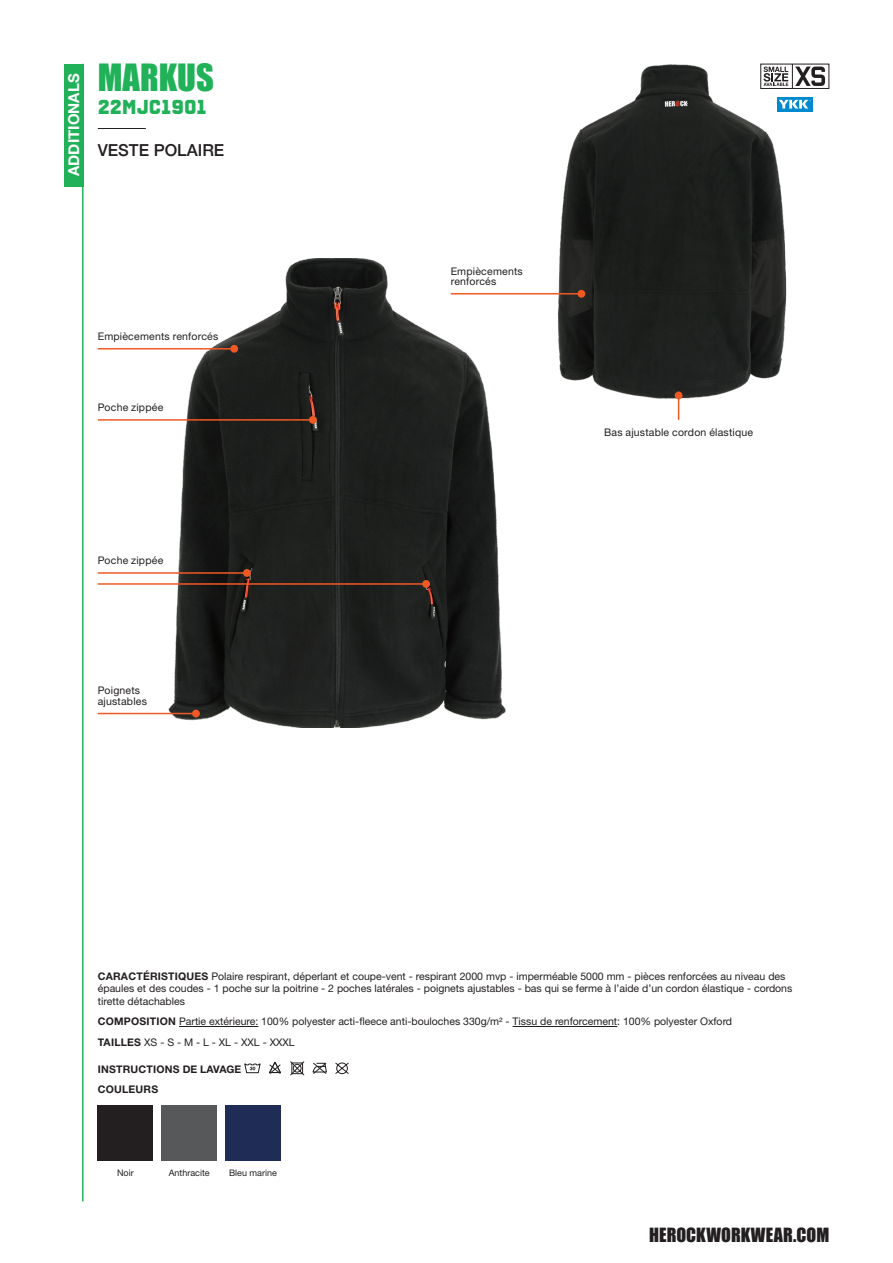
<style>
.page{position:relative;width:893px;height:1263px;background:#fff}
.page>*{position:absolute;margin:0;border:0;box-sizing:border-box;transform-origin:0 0}
.PRODUCT_naam{font:34.5px "Impact";color:#21b259}
.PRODUCT_artikelnummer{font:700 21px "Reload Alt";color:#21b259}
.t1{font:18px "Impact";color:#231f20}
.PRODUCT_groep{font:500 16.5px "Helvetica Neue";color:#231f20}
.KLASSE{font:700 15px "Helvetica Neue";color:#fff}
.MODULE_tekst{font:10.5px/12.8px "Helvetica Neue LT Std";color:#231f20}
.Features_-_bullets_2025{font:10.5px/10.5px "Helvetica Neue LT Std";letter-spacing:.02em;color:#231f20}
.MODULE_tekst-2{font:700 10.5px "Helvetica Neue LT Std";letter-spacing:.02em;color:#231f20}
.Colour{font:9px "Helvetica Neue LT Std";color:#231f20}
.s1{font-weight:700}
</style>
<div class="page">
<div style="left:98px;top:1106px;width:55px;height:55px;background:#231f20"></div>
<div style="left:162px;top:1106px;width:55px;height:55px;background:#57585a"></div>
<div style="left:225px;top:1105px;width:56px;height:55px;background:#1f2d56"></div>
<img style="left:108px;top:258px;width:417px;height:469px">
<img style="left:525px;top:64px;width:288px;height:338px">
<svg style="left:760px;top:63px;width:69px;height:26px"></svg>
<div style="left:777px;top:97px;width:35px;height:15px;background:#0089cf"></div>
<svg style="left:779px;top:100px;width:32px;height:9px"></svg>
<hr style="left:179px;top:1026px;width:79px;height:1px;background:#231f20">
<hr style="left:513px;top:1026px;width:104px;height:1px;background:#231f20">
<svg style="left:244px;top:1063px;width:17px;height:10px"></svg>
<svg style="left:269px;top:1061px;width:12px;height:13px"></svg>
<svg style="left:290px;top:1061px;width:15px;height:14px"></svg>
<svg style="left:312px;top:1062px;width:15px;height:12px"></svg>
<svg style="left:335px;top:1062px;width:14px;height:12px"></svg>
<hr style="left:98px;top:348px;width:136px;height:2px;background:#f15924">
<div style="left:230px;top:345px;width:8px;height:8px;background:#f15924;border-radius:50%"></div>
<svg style="left:678px;top:399px;width:1px;height:21px"></svg>
<div style="left:675px;top:391px;width:7px;height:8px;background:#f15924;border-radius:50%"></div>
<hr style="left:451px;top:293px;width:130px;height:1px;background:#f15924">
<div style="left:577px;top:290px;width:8px;height:8px;background:#f15924;border-radius:50%"></div>
<hr style="left:98px;top:419px;width:215px;height:2px;background:#f15924">
<div style="left:309px;top:416px;width:8px;height:8px;background:#f15924;border-radius:50%"></div>
<hr style="left:98px;top:713px;width:98px;height:1px;background:#f15924">
<div style="left:192px;top:710px;width:8px;height:7px;background:#f15924;border-radius:50%"></div>
<hr style="left:98px;top:572px;width:149px;height:2px;background:#f15924">
<div style="left:243px;top:569px;width:8px;height:8px;background:#f15924;border-radius:50%"></div>
<hr style="left:98px;top:583px;width:328px;height:2px;background:#f15924">
<div style="left:422px;top:580px;width:8px;height:8px;background:#f15924;border-radius:50%"></div>
<hr style="left:98px;top:128px;width:48px;height:1px;background:#231f20">
<hr style="left:82px;top:64px;width:2px;height:1137px;background:#21b259">
<div style="left:64px;top:64px;width:20px;height:122px;background:#21b259"></div>
<p class="KLASSE" style="left:62px;top:176px;width:104px;rotate:-90deg">ADDITIONALS</p>
<p class="PRODUCT_naam" style="left:98px;top:51px;width:118px">MARKUS</p>
<p class="PRODUCT_artikelnummer" style="left:98px;top:94px;width:110px">22MJC1901</p>
<p class="PRODUCT_groep" style="left:98px;top:137px;width:128px">VESTE POLAIRE</p>
<p class="Features_-_bullets_2025" style="left:98px;top:331px;width:122px">Empiècements renforcés</p>
<p class="Features_-_bullets_2025" style="left:98px;top:402px;width:67px">Poche zippée</p>
<p class="Features_-_bullets_2025" style="left:98px;top:555px;width:67px">Poche zippée</p>
<p class="Features_-_bullets_2025" style="left:98px;top:685px;width:51px">Poignets ajustables</p>
<p class="Features_-_bullets_2025" style="left:451px;top:266px;width:74px">Empiècements renforcés</p>
<p class="Features_-_bullets_2025" style="left:604px;top:427px;width:150px">Bas ajustable cordon élastique</p>
<p class="MODULE_tekst" style="left:98px;top:969px;width:696px"><span class="s1">CARACTÉRISTIQUES</span> Polaire respirant, déperlant et coupe-vent - respirant 2000 mvp - imperméable 5000 mm - pièces renforcées au niveau des épaules et des coudes - 1 poche sur la poitrine - 2 poches latérales - poignets ajustables - bas qui se ferme à l’aide d’un cordon élastique - cordons tirette détachables</p>
<p class="MODULE_tekst" style="left:98px;top:1015px;width:636px"><span class="s1">COMPOSITION</span> Partie extérieure: 100% polyester acti-fleece anti-bouloches 330g/m² - Tissu de renforcement: 100% polyester Oxford</p>
<p class="MODULE_tekst" style="left:98px;top:1035px;width:198px"><span class="s1">TAILLES</span> XS - S - M - L - XL - XXL - XXXL</p>
<p class="MODULE_tekst-2" style="left:98px;top:1062px;width:145px">INSTRUCTIONS DE LAVAGE</p>
<p class="MODULE_tekst-2" style="left:98px;top:1083px;width:62px">COULEURS</p>
<p class="Colour" style="left:117px;top:1167px;width:18px">Noir</p>
<p class="Colour" style="left:169px;top:1167px;width:43px">Anthracite</p>
<p class="Colour" style="left:229px;top:1167px;width:49px">Bleu marine</p>
<h3 class="t1" style="left:649px;top:1221px;width:182px">HEROCKWORKWEAR.COM</h3>
</div>
